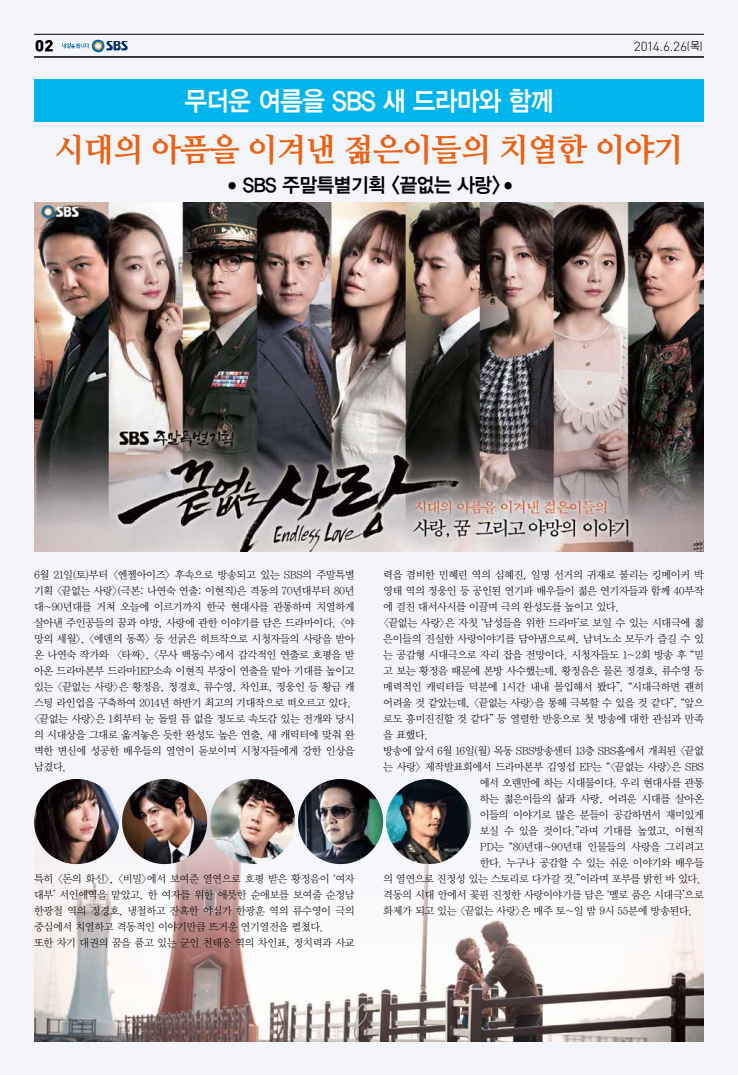
<style>
.page{position:relative;width:738px;height:1075px;background:#fff}
.page>*{position:absolute;margin:0;border:0;box-sizing:border-box;transform-origin:0 0}
.t1{font:700 32px "Nanum Myeongjo OTF Extra";letter-spacing:-.02em;color:#eb6112}
.t2{font:27px "YDVYGO Std 14";letter-spacing:-.02em;color:#fff;scale:.9 1}
.t3{font:20px "YDVYGO Std 14";letter-spacing:-.02em;color:#000;scale:.95 1}
.t4{font:300 13px "DIN";letter-spacing:-.045em;color:#000;scale:1.05 1}
.t5{font:10.7px/16px "YDVY Mj O Std 12";letter-spacing:-.035em;color:#000}
.s1{font-size:11px}
.s2{font-family:"YDVYGO Std 12";font-weight:400;font-size:11px}
.s3{font-size:14px}
</style>
<div class="page">
<div style="left:0;top:0;width:737px;height:1074px;background:#f3f5fb"></div>
<svg style="left:36px;top:40px;width:17px;height:12px"></svg>
<svg style="left:62px;top:40px;width:66px;height:13px"></svg>
<hr style="left:34px;top:34px;width:669px;height:1px;background:#000">
<hr style="left:34px;top:56px;width:669px;height:2px;background:#000">
<img style="left:34px;top:799px;width:669px;height:242px">
<img style="left:34px;top:203px;width:669px;height:348px">
<img style="left:34px;top:779px;width:85px;height:85px;border-radius:42px">
<img style="left:122px;top:779px;width:85px;height:85px;border-radius:42px">
<img style="left:210px;top:779px;width:85px;height:85px;border-radius:43px">
<img style="left:298px;top:779px;width:85px;height:85px;border-radius:43px">
<img style="left:386px;top:779px;width:85px;height:85px;border-radius:43px">
<div style="left:34px;top:79px;width:669px;height:43px;background:#00b4ed"></div>
<h2 class="t2" style="left:185px;top:87px;width:410px">무더운 여름을 SBS 새 드라마와 함께</h2>
<p class="t4" style="left:633px;top:38px;width:67px">2014.6.26<span class="s1">(</span><span class="s2">목</span><span class="s1">)</span></p>
<h1 class="t1" style="left:55px;top:129px;width:629px">시대의 아픔을 이겨낸 젊은이들의 치열한 이야기</h1>
<h3 class="t3" style="left:226px;top:175px;width:304px"><span class="s3">●</span> SBS 주말특별기획 &lt;끝없는 사랑&gt; <span class="s3">●</span></h3>
<p class="t5" style="left:34px;top:566px;width:322px">6월 21일(토)부터 &lt;엔젤아이즈&gt; 후속으로 방송되고 있는 SBS의 주말특별 기획 &lt;끝없는 사랑&gt;(극본: 나연숙 연출: 이현직)은 격동의 70년대부터 80년 대~90년대를 거쳐 오늘에 이르기까지 한국 현대사를 관통하며 치열하게 살아낸 주인공들의 꿈과 야망, 사랑에 관한 이야기를 담은 드라마이다. &lt;야 망의 세월&gt;, &lt;에덴의 동쪽&gt; 등 선굵은 히트작으로 시청자들의 사랑을 받아 온 나연숙 작가와 &lt;타짜&gt;, &lt;무사 백동수&gt;에서 감각적인 연출로 호평을 받 아온 드라마본부 드라마1EP소속 이현직 부장이 연출을 맡아 기대를 높이고 있는 &lt;끝없는 사랑&gt;은 황정음, 정경호, 류수영, 차인표, 정웅인 등 황금 캐 스팅 라인업을 구축하여 2014년 하반기 최고의 기대작으로 떠오르고 있다. &lt;끝없는 사랑&gt;은 1회부터 눈 돌릴 틈 없을 정도로 속도감 있는 전개와 당시 의 시대상을 그대로 옮겨놓은 듯한 완성도 높은 연출, 새 캐릭터에 맞춰 완 벽한 변신에 성공한 배우들의 열연이 돋보이며 시청자들에게 강한 인상을 남겼다.</p>
<p class="t5" style="left:34px;top:870px;width:322px">특히 &lt;돈의 화신&gt;, &lt;비밀&gt;에서 보여준 열연으로 호평 받은 황정음이 ‘여자 대부’ 서인애역을 맡았고, 한 여자를 위한 애틋한 순애보를 보여줄 순정남 한광철 역의 정경호, 냉철하고 잔혹한 야심가 한광훈 역의 류수영이 극의 중심에서 치열하고 격동적인 이야기만큼 뜨거운 연기열전을 펼쳤다.<br>또한 차기 대권의 꿈을 품고 있는 군인 천태웅 역의 차인표, 정치력과 사교</p>
<p class="t5" style="left:383px;top:566px;width:322px">력을 겸비한 민혜린 역의 심혜진, 일명 선거의 귀재로 불리는 킹메이커 박</p>
<p class="t5" style="left:383px;top:582px;width:322px">영태 역의 정웅인 등 공인된 연기파 배우들이 젊은 연기자들과 함께 40부작</p>
<p class="t5" style="left:383px;top:598px;width:237px">에 걸친 대서사시를 이끌며 극의 완성도를 높이고 있다.</p>
<p class="t5" style="left:383px;top:614px;width:322px">&lt;끝없는 사랑&gt;은 자칫 ‘남성들을 위한 드라마’로 보일 수 있는 시대극에 젊</p>
<p class="t5" style="left:383px;top:630px;width:322px">은이들의 진실한 사랑이야기를 담아냄으로써, 남녀노소 모두가 즐길 수 있</p>
<p class="t5" style="left:383px;top:646px;width:322px">는 공감형 시대극으로 자리 잡을 전망이다. 시청자들도 1~2회 방송 후 “믿</p>
<p class="t5" style="left:383px;top:662px;width:322px">고 보는 황정음 때문에 본방 사수했는데, 황정음은 물론 정경호, 류수영 등</p>
<p class="t5" style="left:383px;top:678px;width:322px">매력적인 캐릭터들 덕분에 1시간 내내 몰입해서 봤다”, “시대극하면 괜히</p>
<p class="t5" style="left:383px;top:694px;width:322px">어려울 것 같았는데, &lt;끝없는 사랑&gt;을 통해 극복할 수 있을 것 같다”, “앞으</p>
<p class="t5" style="left:383px;top:710px;width:322px">로도 흥미진진할 것 같다” 등 열렬한 반응으로 첫 방송에 대한 관심과 만족</p>
<p class="t5" style="left:383px;top:726px;width:47px">을 표했다.</p>
<p class="t5" style="left:383px;top:742px;width:322px">방송에 앞서 6월 16일(월) 목동 SBS방송센터 13층 SBS홀에서 개최된 &lt;끝없</p>
<p class="t5" style="left:383px;top:758px;width:322px">는 사랑&gt; 제작발표회에서 드라마본부 김영섭 EP는 “&lt;끝없는 사랑&gt;은 SBS</p>
<p class="t5" style="left:479px;top:774px;width:225px">에서 오랜만에 하는 시대물이다. 우리 현대사를 관통</p>
<p class="t5" style="left:479px;top:790px;width:226px">하는 젊은이들의 삶과 사랑, 어려운 시대를 살아온</p>
<p class="t5" style="left:479px;top:806px;width:225px">이들의 이야기로 많은 분들이 공감하면서 재미있게</p>
<p class="t5" style="left:479px;top:822px;width:225px">보실 수 있을 것이다.”라며 기대를 높였고, 이현직</p>
<p class="t5" style="left:479px;top:838px;width:226px">PD는 “80년대~90년대 인물들의 사랑을 그리려고</p>
<p class="t5" style="left:479px;top:854px;width:225px">한다. 누구나 공감할 수 있는 쉬운 이야기와 배우들</p>
<p class="t5" style="left:383px;top:870px;width:319px">의 열연으로 진정성 있는 스토리로 다가갈 것.”이라며 포부를 밝힌 바 있다.</p>
<p class="t5" style="left:383px;top:886px;width:322px">격동의 시대 안에서 꽃핀 진정한 사랑이야기를 담은 ‘멜로 품은 시대극’으로</p>
<p class="t5" style="left:383px;top:902px;width:310px">화제가 되고 있는 &lt;끝없는 사랑&gt;은 매주 토~일 밤 9시 55분에 방송된다.</p>
</div>
